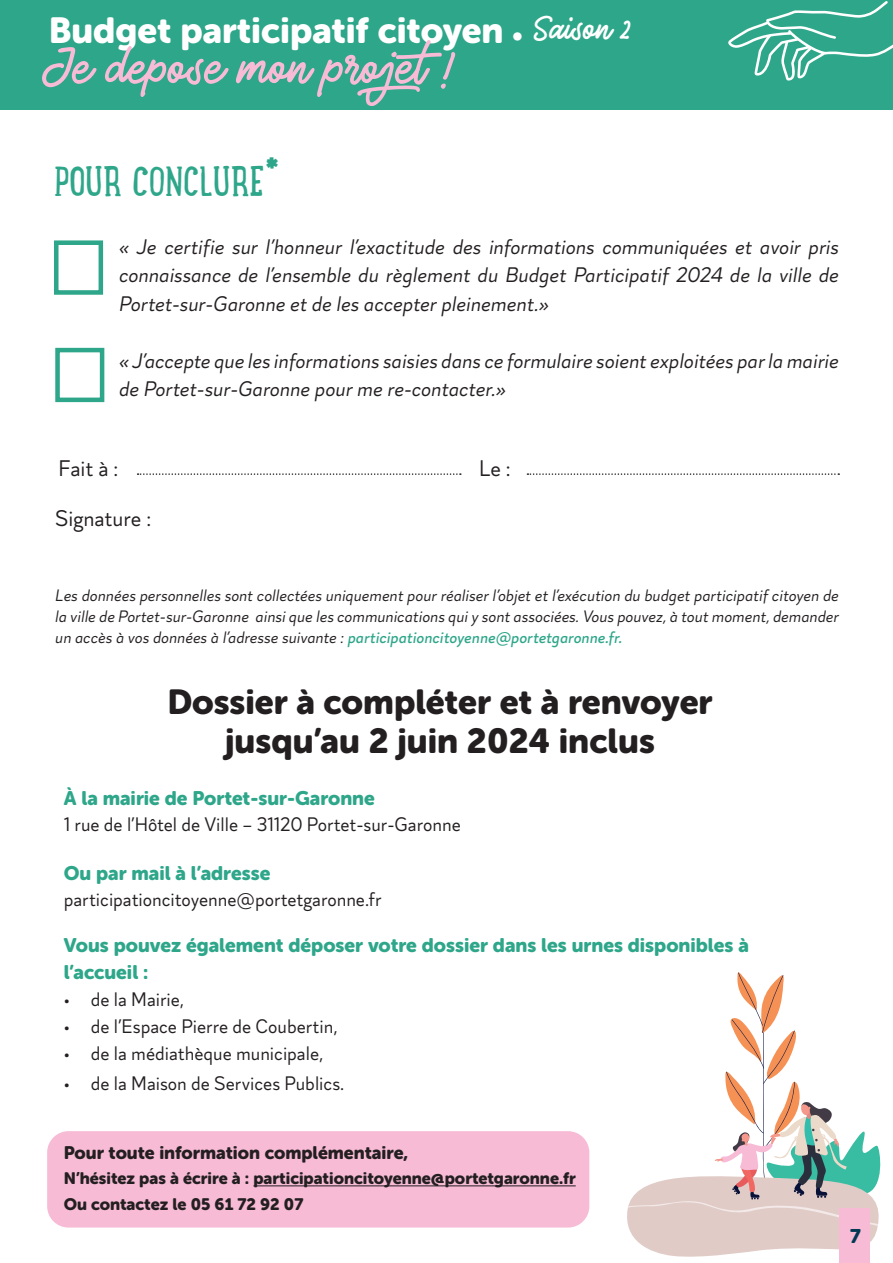
<style>
.page{position:relative;width:893px;height:1263px;background:#fff}
.page>*{position:absolute;margin:0;border:0;box-sizing:border-box;transform-origin:0 0}
.t1{font:66px "Auto Rich";color:#f7bbd6}
.t2{font:45px "Lunch Box Slab";color:#2ea68a}
.t3{font:36px "Museo Sans Rounded 900";color:#fff}
.t4{font:34.5px/39px "Museo Sans Rounded 900";color:#231f20;text-align:center}
.t5{font:22.5px "Magdelin";color:#231f20}
.t6{font:italic 21px/28.5px "Magdelin";color:#231f20;text-align:justify}
.t7{font:19.65px "Museo Sans Rounded 900";color:#013853}
.t8{font:19.5px "Magdelin";color:#231f20}
.t9{font:19.5px/27px "Museo Sans Rounded 900";color:#2ea68a}
.t10{font:18px "Museo Sans Rounded 900";color:#231f20}
.t11{font:italic 16.5px/21px "Magdelin";color:#231f20;text-align:justify}
.t12{font:16.5px/25.5px "Museo Sans Rounded 900";color:#231f20}
.s1{font-size:22.5px}
.s2{font-family:"Auto Rich";font-size:45px}
.s3{font-weight:500;color:#2ea68a}
</style>
<div class="page">
<div style="left:0;top:0;width:893px;height:110px;background:#2ea68a"></div>
<svg style="left:728px;top:1px;width:165px;height:80px"></svg>
<svg style="left:627px;top:972px;width:254px;height:291px"></svg>
<div style="left:47px;top:1131px;width:542px;height:96px;background:#f7bbd6;border-radius:21px"></div>
<div style="left:839px;top:1209px;width:30px;height:54px;background:#f7bbd6"></div>
<div style="left:54px;top:240px;width:49px;height:55px;border:5px solid #2ea68a"></div>
<div style="left:55px;top:348px;width:49px;height:54px;border:5px solid #2ea68a"></div>
<hr style="left:253px;top:1185px;width:323px;height:1px;background:#231f20">
<svg style="left:138px;top:473px;width:323px;height:2px"></svg>
<svg style="left:527px;top:473px;width:312px;height:2px"></svg>
<h3 class="t3" style="left:49px;top:10px;width:582px">Budget participatif citoyen <span class="s1">•</span> <span class="s2">Saison 2</span></h3>
<h1 class="t1" style="left:43px;top:40px;width:419px">Je depose mon projet!</h1>
<h2 class="t2" style="left:54px;top:151px;width:227px">POUR CONCLURE*</h2>
<p class="t6" style="left:119px;top:233px;width:721px">« Je certifie sur l’honneur l’exactitude des informations communiquées et avoir pris connaissance de l’ensemble du règlement du Budget Participatif 2024 de la ville de Portet-sur-Garonne et de les accepter pleinement.»</p>
<p class="t6" style="left:119px;top:347px;width:721px">« J’accepte que les informations saisies dans ce formulaire soient exploitées par la mairie de Portet-sur-Garonne pour me re-contacter.»</p>
<p class="t5" style="left:59px;top:455px;width:61px">Fait à :</p>
<p class="t5" style="left:479px;top:455px;width:33px">Le :</p>
<p class="t5" style="left:55px;top:505px;width:97px">Signature :</p>
<p class="t11" style="left:55px;top:586px;width:785px">Les données personnelles sont collectées uniquement pour réaliser l’objet et l’exécution du budget participatif citoyen de la ville de Portet-sur-Garonne ainsi que les communications qui y sont associées. Vous pouvez, à tout moment, demander un accès à vos données à l’adresse suivante : <span class="s3">participationcitoyenne@portetgaronne.fr.</span></p>
<h3 class="t4" style="left:167px;top:682px;width:547px">Dossier à compléter et à renvoyer jusqu’au 2 juin 2024 inclus</h3>
<p class="t9" style="left:64px;top:785px;width:313px">À la mairie de Portet-sur-Garonne</p>
<p class="t8" style="left:64px;top:813px;width:398px">1 rue de l’Hôtel de Ville – 31120 Portet-sur-Garonne</p>
<p class="t9" style="left:64px;top:860px;width:208px">Ou par mail à l’adresse</p>
<p class="t8" style="left:64px;top:888px;width:319px">participationcitoyenne@portetgaronne.fr</p>
<p class="t9" style="left:64px;top:932px;width:687px">Vous pouvez également déposer votre dossier dans les urnes disponibles à l’accueil :</p>
<p class="t8" style="left:64px;top:988px;width:122px">• de la Mairie,</p>
<p class="t8" style="left:64px;top:1015px;width:275px">• de l’Espace Pierre de Coubertin,</p>
<p class="t8" style="left:64px;top:1042px;width:261px">• de la médiathèque municipale,</p>
<p class="t8" style="left:64px;top:1072px;width:282px">• de la Maison de Services Publics.</p>
<p class="t10" style="left:64px;top:1142px;width:346px">Pour toute information complémentaire,</p>
<p class="t12" style="left:64px;top:1166px;width:513px">N’hésitez pas à écrire à : participationcitoyenne@portetgaronne.fr<br>Ou contactez le 05 61 72 92 07</p>
<p class="t7" style="left:850px;top:1225px;width:12px">7</p>
</div>
